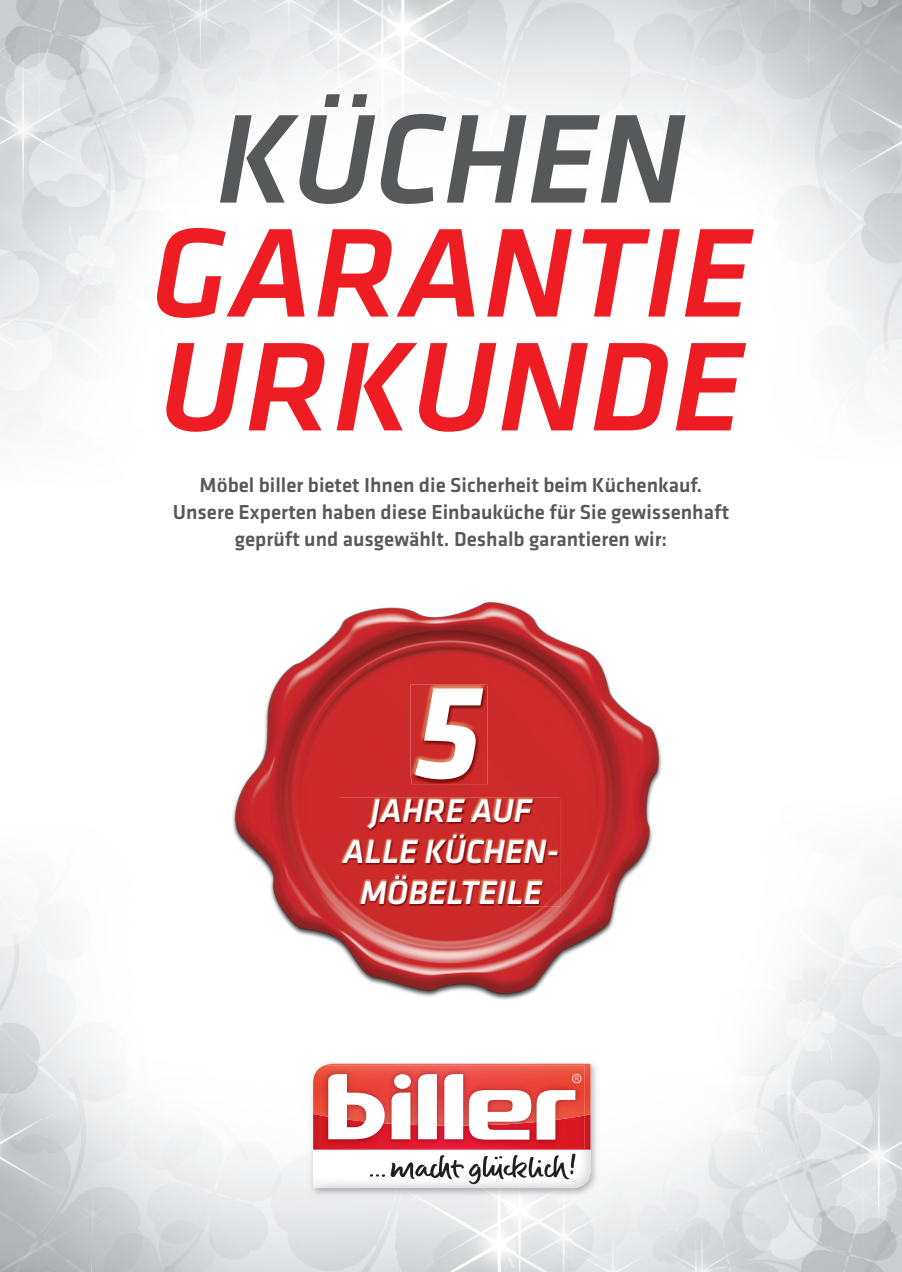
<style>
.page{position:relative;width:902px;height:1272px;background:#fff}
.page>*{position:absolute;margin:0;border:0;box-sizing:border-box;transform-origin:0 0}
.t1{font:italic 700 138.45px "Klavika Basic";color:#fff}
.t2{font:italic 500 131.1px/113.9px "Klavika Basic";color:#ee1d23}
.t3{font:italic 500 131.1px "Klavika Basic";color:#57585a}
.t4{font:italic 500 34.05px/40.8px "Klavika Basic";color:#fff;text-align:center}
.t5{font:500 21px/27px "Klavika Basic";color:#57585a;text-align:center}
</style>
<div class="page">
<img style="left:0;top:0;width:798px;height:305px">
<img style="left:798px;top:0;width:103px;height:382px">
<img style="left:709px;top:968px;width:192px;height:303px">
<img style="left:572px;top:1150px;width:137px;height:121px">
<img style="left:516px;top:1271px;width:48px;height:1px">
<div style="left:0;top:906px;width:63px;height:62px;background:#f5f5f6"></div>
<img style="left:0;top:968px;width:206px;height:303px">
<img style="left:309px;top:1199px;width:207px;height:72px">
<img style="left:516px;top:1199px;width:56px;height:72px">
<img style="left:516px;top:1062px;width:83px;height:137px">
<img style="left:313px;top:1115px;width:277px;height:34px">
<img style="left:347px;top:1149px;width:243px;height:38px">
<img style="left:313px;top:1149px;width:34px;height:38px">
<img style="left:313px;top:1063px;width:277px;height:52px">
<img style="left:320px;top:1125px;width:264px;height:23px">
<img style="left:320px;top:1065px;width:264px;height:60px">
<svg style="left:370px;top:1153px;width:205px;height:31px"></svg>
<svg style="left:328px;top:1074px;width:253px;height:65px"></svg>
<img style="left:232px;top:601px;width:430px;height:399px">
<img style="left:516px;top:798px;width:44px;height:108px">
<img style="left:340px;top:904px;width:176px;height:2px">
<img style="left:340px;top:798px;width:219px;height:106px">
<img style="left:410px;top:684px;width:76px;height:93px">
<img style="left:411px;top:685px;width:76px;height:99px">
<img style="left:411px;top:685px;width:75px;height:92px">
<h2 class="t3" style="left:216px;top:71px;width:471px">KÜCHEN</h2>
<h2 class="t2" style="left:151px;top:213px;width:601px">GARANTIE<br>URKUNDE</h2>
<p class="t5" style="left:173px;top:471px;width:557px">möbel biller bietet ihnen die sicherheit beim küchenkauf. unsere experten haben diese einbauküche für sie gewissenhaft geprüft und ausgewählt. deshalb garantieren wir:</p>
<h1 class="t1" style="left:413px;top:633px;width:69px">5</h1>
<h3 class="t4" style="left:343px;top:789px;width:217px">JAHRE AUF<br>ALLE KÜCHEN-<br>MÖBELTEILE</h3>
</div>
